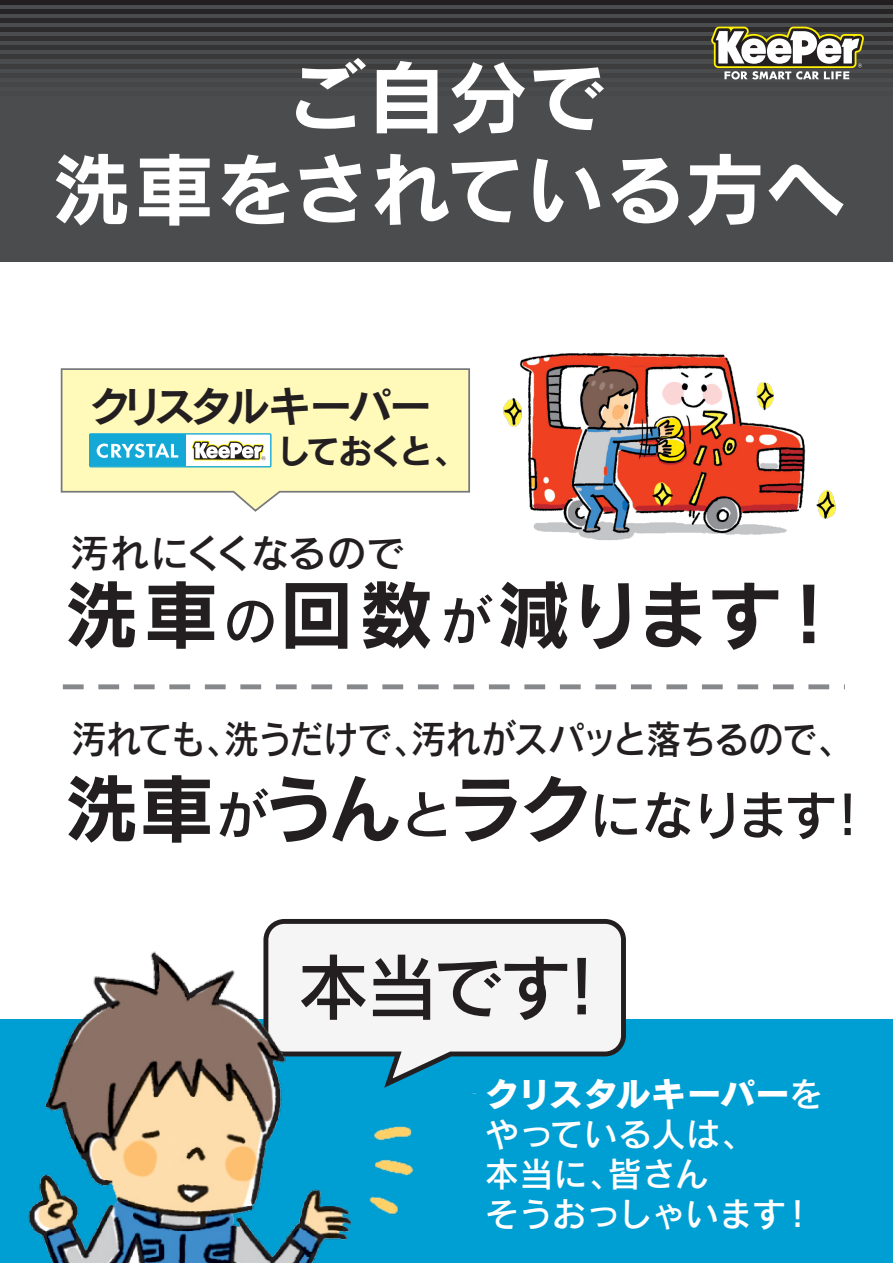
<style>
.page{position:relative;width:893px;height:1263px;background:#fff}
.page>*{position:absolute;margin:0;border:0;box-sizing:border-box;transform-origin:0 0}
.t1{font:79.65px "Lexus Rodin Pro B";letter-spacing:.01em;color:#fff}
.t2{font:75px "Lexus Rodin Pro B";letter-spacing:-.035em;color:#231f20}
.t3{font:72.45px "Lexus Rodin Pro DB";color:#231f20}
.t4{font:53.25px "Lexus Rodin Pro DB";letter-spacing:-.085em;color:#231f20}
.t5{font:41.85px "Lexus Rodin Pro B";letter-spacing:-.1em;color:#231f20}
.t6{font:39.45px "Lexus Rodin Pro DB";letter-spacing:-.045em;color:#231f20;scale:.9 1}
.t7{font:39.45px "Lexus Rodin Pro DB";letter-spacing:-.045em;color:#231f20}
.t8{font:34.35px/39.9px "Lexus Rodin Pro DB";letter-spacing:-.02em;color:#fff}
.t9{font:34.35px "Lexus Rodin Pro EB";letter-spacing:-.005em;color:#fff}
.t10{font:34.2px "Lexus Rodin Pro B";letter-spacing:-.1em;color:#231f20}
.s1{font-family:"Lexus Rodin Pro DB";font-size:53.25px}
.s2{font-family:"Lexus Rodin Pro B";font-size:75px}
.s3{font-family:"Lexus Rodin Pro DB"}
</style>
<div class="page">
<div style="left:0;top:0;width:893px;height:262px;background:#4b4c4d"></div>
<hr style="left:0;top:0;width:893px;height:4px;background:#231f20">
<div style="left:0;top:9px;width:893px;height:5px;background:#272425"></div>
<div style="left:0;top:18px;width:893px;height:5px;background:#2a2829"></div>
<div style="left:0;top:27px;width:893px;height:5px;background:#2e2b2c"></div>
<div style="left:0;top:36px;width:893px;height:5px;background:#323031"></div>
<hr style="left:0;top:46px;width:893px;height:4px;background:#353435">
<hr style="left:0;top:55px;width:893px;height:4px;background:#3a393a">
<hr style="left:0;top:64px;width:893px;height:4px;background:#3d3d3e">
<hr style="left:0;top:73px;width:893px;height:4px;background:#414243">
<div style="left:0;top:82px;width:893px;height:5px;background:#454647"></div>
<svg style="left:60px;top:368px;width:410px;height:144px;background:#f9f5c1"></svg>
<img style="left:503px;top:352px;width:333px;height:189px">
<div style="left:0;top:1019px;width:893px;height:244px;background:#009fd3"></div>
<svg style="left:89px;top:433px;width:182px;height:34px"></svg>
<svg style="left:63px;top:684px;width:782px;height:5px"></svg>
<img style="left:28px;top:919px;width:598px;height:344px">
<svg style="left:711px;top:27px;width:153px;height:53px"></svg>
<h1 class="t1" style="left:286px;top:44px;width:324px">ご自分で</h1>
<h1 class="t1" style="left:52px;top:136px;width:795px">洗車をされている方へ</h1>
<p class="t5" style="left:89px;top:378px;width:344px">クリスタルキーパー</p>
<p class="t10" style="left:276px;top:428px;width:193px">しておくと、</p>
<p class="t7" style="left:70px;top:527px;width:337px">汚れにくくなるので</p>
<h2 class="t2" style="left:64px;top:565px;width:784px">洗車<span class="s1">の</span>回数<span class="s1">が</span>減ります！</h2>
<p class="t6" style="left:71px;top:713px;width:870px">汚れても、洗うだけで、汚れがスパッと落ちるので、</p>
<h3 class="t4" style="left:64px;top:780px;width:811px"><span class="s2">洗車</span>が<span class="s2">うん</span>と<span class="s2">ラク</span>になります！</h3>
<h3 class="t3" style="left:297px;top:939px;width:322px">本当です！</h3>
<p class="t9" style="left:485px;top:1070px;width:340px">クリスタルキーパー<span class="s3">を</span></p>
<p class="t8" style="left:485px;top:1113px;width:331px">やっている人は、<br>本当に、皆さん<br>そうおっしゃいます！</p>
</div>
